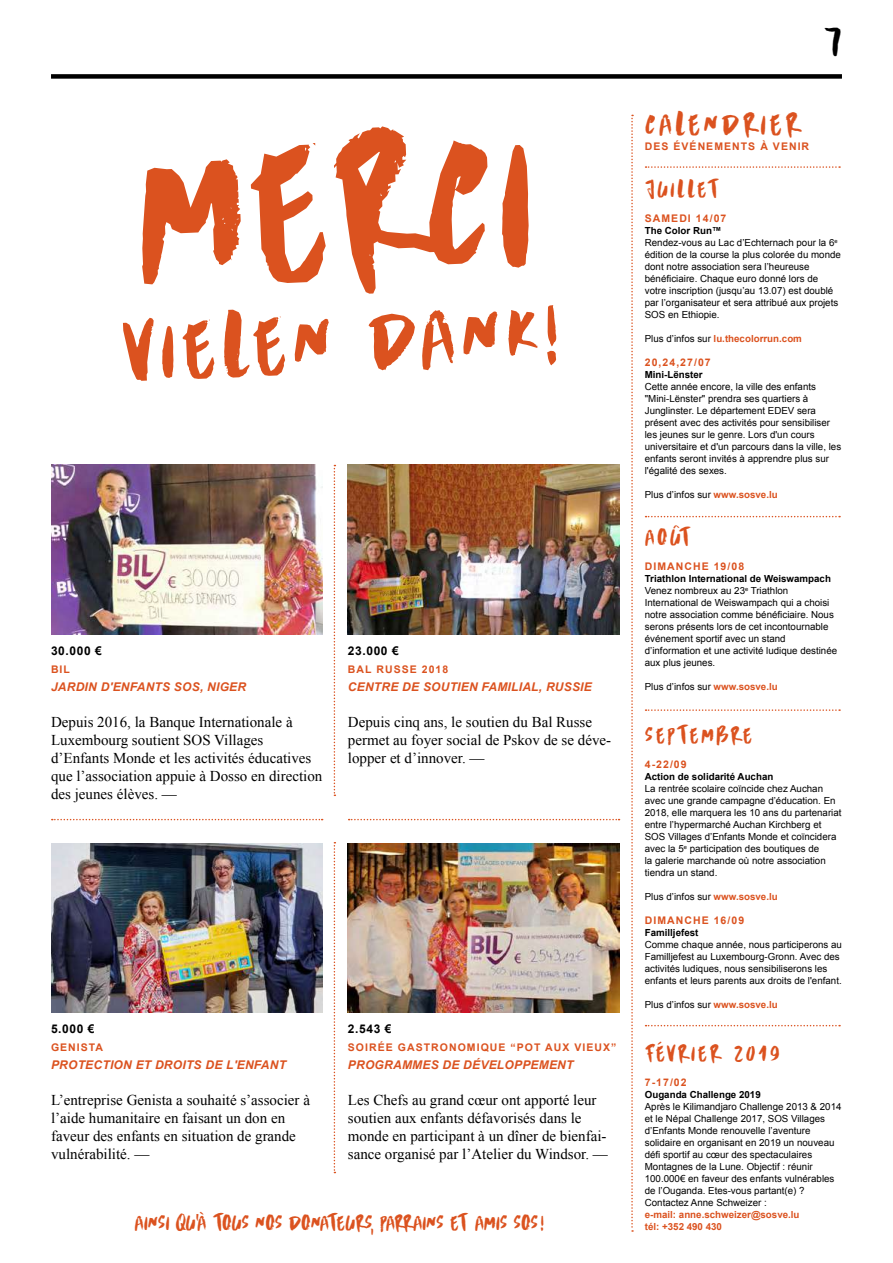
<style>
.page{position:relative;width:893px;height:1263px;background:#fff}
.page>*{position:absolute;margin:0;border:0;box-sizing:border-box;transform-origin:0 0}
.t1{font:195px "Scrawny Cat SOS Headline";color:#db521f}
.t2{font:82.5px "Scrawny Cat SOS Headline";color:#db521f}
.t3{font:42px "Scrawny Cat SOS Headline";color:#000}
.t4{font:30px "Scrawny Cat SOS Headline";letter-spacing:.1em;color:#db521f}
.t5{font:22.5px "Scrawny Cat SOS Headline";letter-spacing:.1em;color:#db521f}
.t6{font:22.5px "Scrawny Cat SOS Headline";letter-spacing:.075em;color:#db521f}
.t7{font:21px "Scrawny Cat SOS Headline";letter-spacing:-.01em;color:#db521f}
.t8{font:15px/18px "Times New Roman";color:#000}
.t9{font:italic 700 12px "Arial";letter-spacing:.02em;color:#db521f}
.t10{font:700 12px "Arial";letter-spacing:.05em;color:#000}
.t11{font:700 10.5px "Arial";letter-spacing:.1em;color:#db521f}
.t12{font:9.75px/12px "Arial";color:#000}
.t13{font:700 9.75px "Arial";color:#db521f}
.t14{font:700 9.75px "Arial";color:#000}
.s1{font-weight:700}
.s2{font-weight:400;color:#000}
.s3{font-weight:700;color:#db521f}
</style>
<div class="page">
<div style="left:51px;top:74px;width:791px;height:5px;background:#000"></div>
<svg style="left:631px;top:115px;width:2px;height:1117px"></svg>
<svg style="left:646px;top:166px;width:194px;height:2px"></svg>
<svg style="left:646px;top:516px;width:194px;height:1px"></svg>
<svg style="left:646px;top:709px;width:194px;height:2px"></svg>
<svg style="left:646px;top:1025px;width:194px;height:1px"></svg>
<img style="left:51px;top:465px;width:271px;height:169px">
<img style="left:348px;top:465px;width:271px;height:169px">
<img style="left:51px;top:843px;width:271px;height:169px">
<img style="left:348px;top:843px;width:271px;height:169px">
<svg style="left:52px;top:819px;width:271px;height:1px"></svg>
<svg style="left:349px;top:819px;width:270px;height:1px"></svg>
<svg style="left:334px;top:465px;width:1px;height:331px"></svg>
<svg style="left:334px;top:842px;width:1px;height:331px"></svg>
<h3 class="t3" style="left:823px;top:15px;width:20px">7</h3>
<h3 class="t4" style="left:645px;top:106px;width:159px">CALENDRIER</h3>
<p class="t11" style="left:645px;top:139px;width:166px">DES ÉVÉNEMENTS À VENIR</p>
<h3 class="t5" style="left:645px;top:175px;width:76px">JUILLET</h3>
<p class="t11" style="left:645px;top:211px;width:83px">SAMEDI 14/07</p>
<p class="t12" style="left:645px;top:224px;width:198px"><span class="s1">The Color Run™<br></span>Rendez-vous au Lac d’Echternach pour la 6<sup>e </sup>édition de la course la plus colorée du monde dont notre association sera l’heureuse bénéficiaire. Chaque euro donné lors de votre inscription (jusqu’au 13.07) est doublé par l’organisateur et sera attribué aux projets SOS en Ethiopie.</p>
<p class="t13" style="left:645px;top:332px;width:159px"><span class="s2">Plus d’infos sur</span> lu.thecolorrun.com</p>
<p class="t11" style="left:645px;top:355px;width:67px">20,24,27/07</p>
<p class="t14" style="left:645px;top:368px;width:59px">Mini-Lënster</p>
<p class="t12" style="left:645px;top:380px;width:198px">Cette année encore, la ville des enfants "Mini-Lënster" prendra ses quartiers à Junglinster. Le département EDEV sera présent avec des activités pour sensibiliser les jeunes sur le genre. Lors d'un cours universitaire et d'un parcours dans la ville, les enfants seront invités à apprendre plus sur l'égalité des sexes.</p>
<p class="t12" style="left:645px;top:489px;width:134px">Plus d’infos sur <span class="s3">www.sosve.lu</span></p>
<h3 class="t5" style="left:645px;top:523px;width:48px">AOÛT</h3>
<p class="t11" style="left:645px;top:559px;width:101px">DIMANCHE 19/08</p>
<p class="t12" style="left:645px;top:572px;width:194px"><span class="s1">Triathlon International de Weiswampach </span>Venez nombreux au 23<sup>e</sup> Triathlon International de Weiswampach qui a choisi notre association comme bénéficiaire. Nous serons présents lors de cet incontournable événement sportif avec un stand d’information et une activité ludique destinée aux plus jeunes.</p>
<p class="t12" style="left:645px;top:681px;width:134px">Plus d’infos sur <span class="s3">www.sosve.lu</span></p>
<h3 class="t6" style="left:645px;top:721px;width:109px">SEPTEMBRE</h3>
<p class="t11" style="left:645px;top:757px;width:43px">4-22/09</p>
<p class="t14" style="left:645px;top:770px;width:130px">Action de solidarité Auchan</p>
<p class="t12" style="left:645px;top:782px;width:198px">La rentrée scolaire coïncide chez Auchan avec une grande campagne d’éducation. En 2018, elle marquera les 10 ans du partenariat entre l’hypermarché Auchan Kirchberg et SOS Villages d’Enfants Monde et coïncidera avec la 5<sup>e</sup> participation des boutiques de<br>la galerie marchande où notre association tiendra un stand.</p>
<p class="t12" style="left:645px;top:891px;width:134px">Plus d’infos sur <span class="s3">www.sosve.lu</span></p>
<p class="t11" style="left:645px;top:913px;width:101px">DIMANCHE 16/09</p>
<p class="t14" style="left:645px;top:926px;width:55px">Familljefest</p>
<p class="t12" style="left:645px;top:938px;width:199px">Comme chaque année, nous participerons au Familljefest au Luxembourg-Gronn. Avec des activités ludiques, nous sensibiliserons les enfants et leurs parents aux droits de l'enfant.</p>
<p class="t12" style="left:645px;top:999px;width:134px">Plus d’infos sur <span class="s3">www.sosve.lu</span></p>
<h3 class="t5" style="left:645px;top:1039px;width:136px">FÉVRIER 2019</h3>
<p class="t11" style="left:645px;top:1075px;width:43px">7-17/02</p>
<p class="t14" style="left:645px;top:1088px;width:117px">Ouganda Challenge 2019</p>
<p class="t12" style="left:645px;top:1100px;width:198px">Après le Kilimandjaro Challenge 2013 &amp; 2014 et le Népal Challenge 2017, SOS Villages d’Enfants Monde renouvelle l’aventure solidaire en organisant en 2019 un nouveau défi sportif au cœur des spectaculaires Montagnes de la Lune. Objectif : réunir 100.000€ en faveur des enfants vulnérables de l’Ouganda. Etes-vous partant(e) ?<br>Contactez Anne Schweizer :</p>
<p class="t13" style="left:645px;top:1208px;width:156px">e-mail: anne.schweizer@sosve.lu</p>
<h1 class="t1" style="left:131px;top:97px;width:402px;rotate:-2deg">MERCI</h1>
<h2 class="t2" style="left:119px;top:303px;width:438px;rotate:-3deg">VIELEN DANK!</h2>
<p class="t10" style="left:51px;top:642px;width:52px">30.000 €</p>
<p class="t11" style="left:51px;top:662px;width:21px">BIL</p>
<p class="t9" style="left:51px;top:678px;width:197px">JARDIN D'ENFANTS SOS, NIGER</p>
<h3 class="t8" style="left:51px;top:712px;width:273px">Depuis 2016, la Banque Internationale à Luxembourg soutient SOS Villages d’Enfants Monde et les activités éducatives que l’association appuie à Dosso en direction des jeunes élèves. —</h3>
<p class="t10" style="left:348px;top:642px;width:52px">23.000 €</p>
<p class="t11" style="left:348px;top:662px;width:102px">BAL RUSSE 2018</p>
<p class="t9" style="left:348px;top:678px;width:245px">CENTRE DE SOUTIEN FAMILIAL, RUSSIE</p>
<h3 class="t8" style="left:348px;top:712px;width:265px">Depuis cinq ans, le soutien du Bal Russe permet au foyer social de Pskov de se déve&shy;lopper et d’innover. —</h3>
<p class="t10" style="left:51px;top:1020px;width:45px">5.000 €</p>
<p class="t11" style="left:51px;top:1040px;width:54px">GENISTA</p>
<p class="t9" style="left:51px;top:1056px;width:236px">PROTECTION ET DROITS DE L'ENFANT</p>
<h3 class="t8" style="left:51px;top:1090px;width:260px">L’entreprise Genista a souhaité s’associer à l’aide humanitaire en faisant un don en faveur des enfants en situation de grande vulnérabilité. —</h3>
<p class="t10" style="left:348px;top:1020px;width:45px">2.543 €</p>
<p class="t11" style="left:348px;top:1040px;width:270px">SOIRÉE GASTRONOMIQUE “POT AUX VIEUX”</p>
<p class="t9" style="left:348px;top:1056px;width:227px">PROGRAMMES DE DÉVELOPPEMENT</p>
<h3 class="t8" style="left:348px;top:1090px;width:262px">Les Chefs au grand cœur ont apporté leur soutien aux enfants défavorisés dans le monde en participant à un dîner de bienfai&shy;sance organisé par l’Atelier du Windsor. —</h3>
<h3 class="t7" style="left:135px;top:1210px;width:411px">AINSI QU’À TOUS NOS DONATEURS, PARRAINS ET AMIS SOS!</h3>
<p class="t13" style="left:645px;top:1220px;width:79px">tél: +352 490 430</p>
</div>
